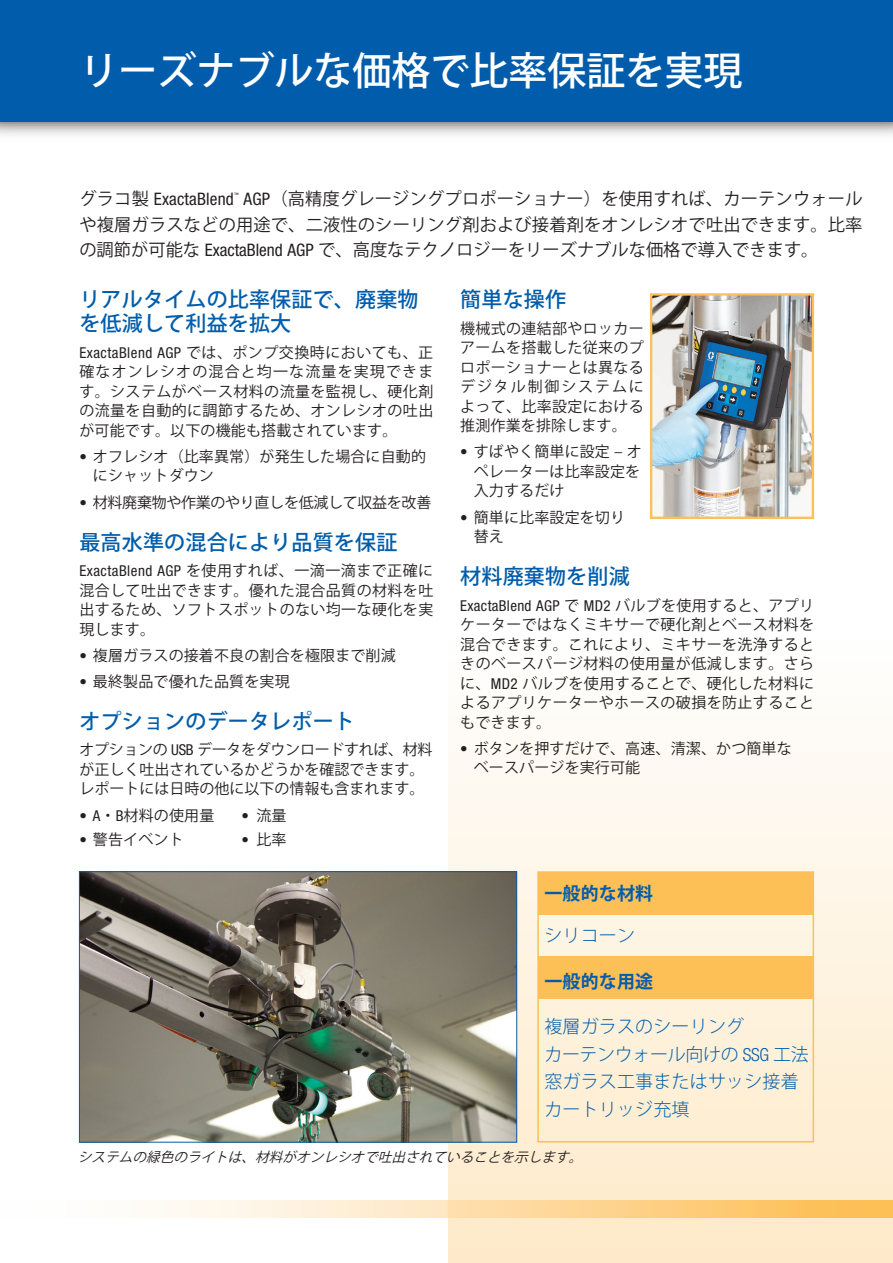
<style>
.page{position:relative;width:893px;height:1263px;background:#fff}
.page>*{position:absolute;margin:0;border:0;box-sizing:border-box;transform-origin:0 0}
.t1{font:500 39px "Koz Go Pro";color:#fff}
.t2{font:500 21px/24px "Koz Go Pro";letter-spacing:.01em;color:#015dab}
.t3{font:300 18px/27.8px "Koz Go Pro";letter-spacing:.01em;color:#015dab}
.t4{font:700 18px "Koz Go Pro";letter-spacing:.01em;color:#015dab}
.t5{font:17.25px/25.5px "Koz Go Pro";color:#231f20;text-align:justify}
.t6{font:condensed 17.25px "Helvetica Neue LT Std";letter-spacing:.01em;color:#231f20}
.t7{font:15px/19.5px "Koz Go Pro";letter-spacing:.01em;color:#231f20;text-align:justify}
.t8{font:condensed 15px "Helvetica Neue LT Std";letter-spacing:.02em;color:#231f20}
.t9{font:15px "Koz Go Pro";letter-spacing:-.02em;color:#231f20}
.t10{font:italic 13.5px "Koz Go Pro";color:#231f20}
.t11{font:6.9px "Koz Go Pro";color:#231f20}
.s1{font-family:"Helvetica Neue LT Std";font-stretch:condensed}
.s2{font-family:"Koz Go Pro";font-stretch:normal}
.s3{font-family:"Helvetica Neue LT Std";font-weight:300;font-stretch:condensed}
</style>
<div class="page">
<div style="left:448px;top:632px;width:445px;height:631px;background:linear-gradient(to bottom,#fefefe,#fee9c7)"></div>
<svg style="left:154px;top:1200px;width:739px;height:17px;background:#fddca4"></svg>
<div style="left:0;top:0;width:893px;height:122px;background:#015dab"></div>
<div style="left:538px;top:872px;width:275px;height:42px;background:#fdc056"></div>
<div style="left:538px;top:957px;width:275px;height:42px;background:#fdc056"></div>
<img style="left:81px;top:873px;width:434px;height:267px">
<div style="left:79px;top:871px;width:438px;height:271px;border:1px solid #015dab"></div>
<div style="left:537px;top:871px;width:277px;height:271px;border:2px solid #fdc056"></div>
<img style="left:653px;top:296px;width:158px;height:220px">
<div style="left:650px;top:293px;width:164px;height:226px;border:2px solid #fdc056"></div>
<h1 class="t1" style="left:79px;top:46px;width:664px">リーズナブルな価格で比率保証を実現</h1>
<p class="t5" style="left:79px;top:187px;width:785px;text-indent:164px"><span class="s1">AGP</span>（高精度グレージングプロポーショナー）を使用すれば、カーテンウォールや複層ガラスなどの用途で、二液性のシーリング剤および接着剤をオンレシオで吐出できます。比率の調節が可能な <span class="s1">ExactaBlend AGP</span> で、高度なテクノロジーをリーズナブルな価格で導入できます。</p>
<p class="t6" style="left:79px;top:189px;width:156px"><span class="s2">グラコ製</span> ExactaBlend</p>
<p class="t11" style="left:234px;top:191px;width:6px">™</p>
<h2 class="t2" style="left:79px;top:289px;width:341px">リアルタイムの比率保証で、廃棄物を低減して利益を拡大</h2>
<p class="t7" style="left:79px;top:343px;width:355px"><span class="s1">ExactaBlend AGP</span> では、ポンプ交換時においても、正確なオンレシオの混合と均一な流量を実現できます。システムがベース材料の流量を監視し、硬化剤の流量を自動的に調節するため、オンレシオの吐出が可能です。以下の機能も搭載されています。</p>
<p class="t7" style="left:93px;top:447px;width:335px;text-indent:-14px"><span class="s3">•</span> オフレシオ（比率異常）が発生した場合に自動的にシャットダウン</p>
<p class="t9" style="left:79px;top:492px;width:353px"><span class="s3">•</span> 材料廃棄物や作業のやり直しを低減して収益を改善</p>
<h2 class="t2" style="left:79px;top:531px;width:319px">最高水準の混合により品質を保証</h2>
<p class="t7" style="left:79px;top:561px;width:355px"><span class="s1">ExactaBlend AGP</span> を使用すれば、一滴一滴まで正確に混合して吐出できます。優れた混合品質の材料を吐出するため、ソフトスポットのない均一な硬化を実現します。</p>
<p class="t7" style="left:79px;top:646px;width:318px"><span class="s3">•</span> 複層ガラスの接着不良の割合を極限まで削減</p>
<p class="t7" style="left:79px;top:672px;width:212px"><span class="s3">•</span> 最終製品で優れた品質を実現</p>
<h2 class="t2" style="left:79px;top:710px;width:277px">オプションのデータレポート</h2>
<p class="t7" style="left:79px;top:740px;width:355px;text-align:left">オプションの <span class="s1">USB</span> データをダウンロードすれば、材料が正しく吐出されているかどうかを確認できます。レポートには日時の他に以下の情報も含まれます。</p>
<p class="t7" style="left:79px;top:806px;width:136px"><span class="s3">•</span> <span class="s1">A</span>・<span class="s1">B</span>材料の使用量</p>
<p class="t7" style="left:241px;top:806px;width:47px"><span class="s3">•</span> 流量</p>
<p class="t7" style="left:79px;top:830px;width:106px"><span class="s3">•</span> 警告イベント</p>
<p class="t7" style="left:241px;top:830px;width:47px"><span class="s3">•</span> 比率</p>
<h2 class="t2" style="left:460px;top:289px;width:107px">簡単な操作</h2>
<p class="t7" style="left:460px;top:319px;width:185px">機械式の連結部やロッカーアームを搭載した従来のプロポーショナーとは異なるデジタル制御システムによって、比率設定における推測作業を排除します。</p>
<p class="t7" style="left:474px;top:442px;width:170px;text-indent:-14px"><span class="s3">•</span> すばやく簡単に設定 – オペレーターは比率設定を入力するだけ</p>
<p class="t7" style="left:474px;top:508px;width:153px;text-indent:-14px"><span class="s3">•</span> 簡単に比率設定を切り替え</p>
<h2 class="t2" style="left:460px;top:566px;width:171px">材料廃棄物を削減</h2>
<p class="t8" style="left:460px;top:596px;width:355px">ExactaBlend AGP <span class="s2">で</span> MD2 <span class="s2">バルブを使用すると、アプリ</span></p>
<p class="t7" style="left:460px;top:615px;width:355px">ケーターではなくミキサーで硬化剤とベース材料を混合できます。これにより、ミキサーを洗浄するときのベースパージ材料の使用量が低減します。さらに、<span class="s1">MD2</span> バルブを使用することで、硬化した材料によるアプリケーターやホースの破損を防止することもできます。</p>
<p class="t7" style="left:474px;top:739px;width:320px;text-indent:-14px"><span class="s3">•</span> ボタンを押すだけで、高速、清潔、かつ簡単なベースパージを実行可能</p>
<p class="t4" style="left:544px;top:881px;width:110px">一般的な材料</p>
<p class="t3" style="left:544px;top:922px;width:92px">シリコーン</p>
<p class="t4" style="left:544px;top:969px;width:110px">一般的な用途</p>
<p class="t3" style="left:544px;top:1012px;width:266px">複層ガラスのシーリング<br>カーテンウォール向けの <span class="s1">SSG</span> 工法窓ガラス工事またはサッシ接着カートリッジ充填</p>
<p class="t10" style="left:78px;top:1148px;width:511px">システムの緑色のライトは、材料がオンレシオで吐出されていることを示します。</p>
</div>
